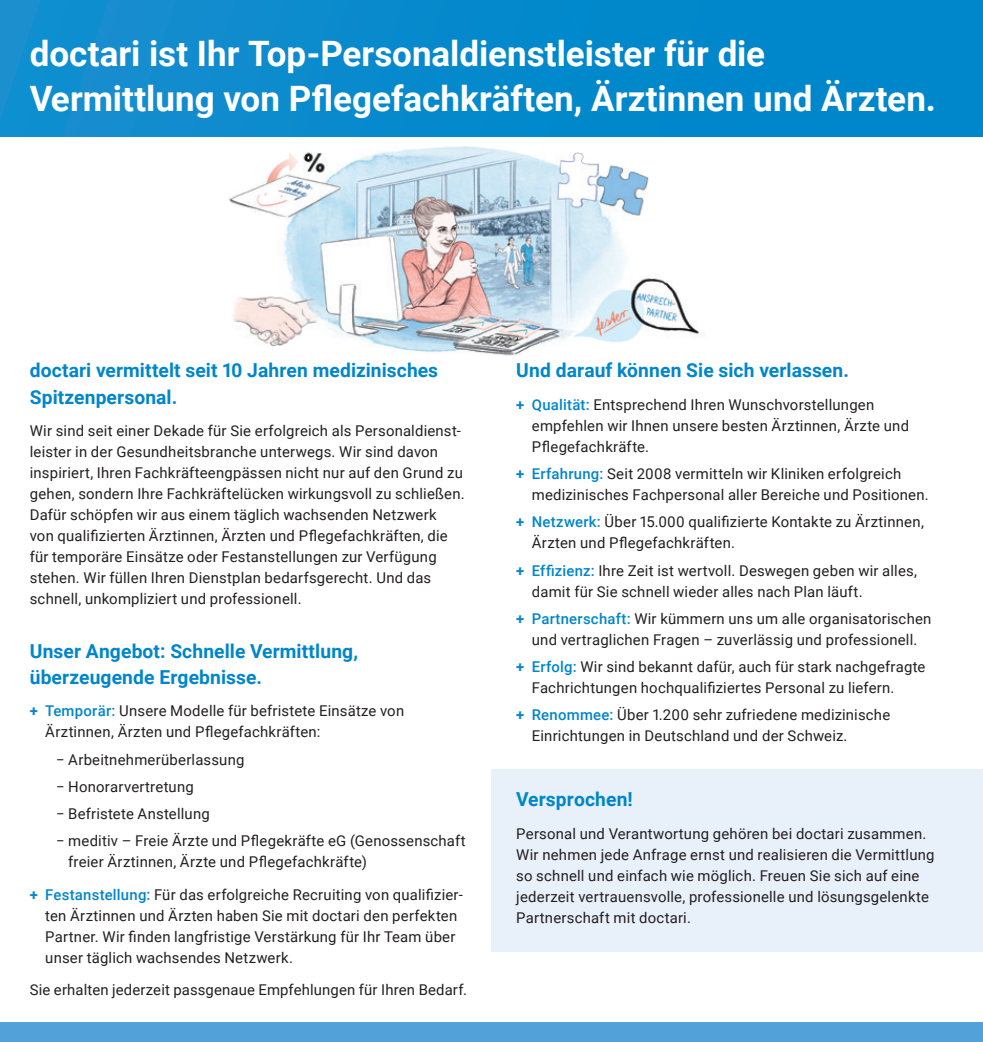
<style>
.page{position:relative;width:983px;height:1042px;background:#fff}
.page>*{position:absolute;margin:0;border:0;box-sizing:border-box;transform-origin:0 0}
.t1{font:700 35px/45.5px "Roboto";color:#fff}
.t2{font:700 19.25px/26.2px "Roboto";letter-spacing:.005em;color:#0086cb}
.t3{font:14.88px/21px "Roboto";letter-spacing:.015em;color:#231f20}
.s1{font-weight:700;color:#0086cb}
.s2{font-weight:500;color:#0086cb}
</style>
<div class="page">
<div style="left:491px;top:769px;width:491px;height:183px;background:#e8f0f9"></div>
<img style="left:202px;top:136px;width:508px;height:220px">
<div style="left:0;top:0;width:982px;height:136px;background:linear-gradient(to right,#138ecf,#0085ca)"></div>
<div style="left:0;top:1022px;width:982px;height:20px;background:#52a1d8"></div>
<h1 class="t1" style="left:30px;top:29px;width:907px">doctari ist Ihr Top-Personaldienstleister für die<br>Vermittlung von Pflegefachkräften, Ärztinnen und Ärzten.</h1>
<p class="t2" style="left:30px;top:357px;width:410px">doctari vermittelt seit 10 Jahren medizinisches<br>Spitzenpersonal.</p>
<p class="t3" style="left:30px;top:420px;width:436px">Wir sind seit einer Dekade für Sie erfolgreich als Personaldienst&shy;leister in der Gesundheitsbranche unterwegs. Wir sind davon inspiriert, Ihren Fachkräfteengpässen nicht nur auf den Grund zu gehen, sondern Ihre Fachkräftelücken wirkungsvoll zu schließen.<br>Dafür schöpfen wir aus einem täglich wachsenden Netzwerk<br>von qualifizierten Ärztinnen, Ärzten und Pflegefachkräften, die für temporäre Einsätze oder Festanstellungen zur Verfügung stehen. Wir füllen Ihren Dienstplan bedarfsgerecht. Und das schnell, unkompliziert und professionell.</p>
<p class="t2" style="left:30px;top:637px;width:330px">Unser Angebot: Schnelle Vermittlung, überzeugende Ergebnisse.</p>
<p class="t3" style="left:45px;top:700px;width:360px;text-indent:-15px"><span class="s1">+</span> <span class="s2">Temporär:</span> Unsere Modelle für befristete Einsätze von<br>Ärztinnen, Ärzten und Pflegefachkräften:</p>
<p class="t3" style="left:56px;top:745px;width:411px;line-height:27.1px">‒ Arbeitnehmerüberlassung<br>‒ Honorarvertretung<br>‒ Befristete Anstellung<br>‒ meditiv – Freie Ärzte und Pflegekräfte eG (Genossenschaft</p>
<p class="t3" style="left:30px;top:845px;width:434px;line-height:32.4px;text-indent:38px">freier Ärztinnen, Ärzte und Pflegefachkräfte)<br><span class="s1">+</span> <span class="s2">Festanstellung:</span> Für das erfolgreiche Recruiting von qualifizier-</p>
<p class="t3" style="left:45px;top:904px;width:413px">ten Ärztinnen und Ärzten haben Sie mit doctari den perfekten<br>Partner. Wir finden langfristige Verstärkung für Ihr Team über unser täglich wachsendes Netzwerk.</p>
<p class="t3" style="left:30px;top:979px;width:438px">Sie erhalten jederzeit passgenaue Empfehlungen für Ihren Bedarf.</p>
<p class="t2" style="left:516px;top:357px;width:334px">Und darauf können Sie sich verlassen.</p>
<p class="t3" style="left:531px;top:393px;width:378px;text-indent:-15px"><span class="s1">+</span> <span class="s2">Qualität:</span> Entsprechend Ihren Wunschvorstellungen empfehlen wir Ihnen unsere besten Ärztinnen, Ärzte und<br>Pflegefachkräfte.</p>
<p class="t3" style="left:531px;top:463px;width:398px;text-indent:-15px"><span class="s1">+</span> <span class="s2">Erfahrung:</span> Seit 2008 vermitteln wir Kliniken erfolgreich medizinisches Fachpersonal aller Bereiche und Positionen.</p>
<p class="t3" style="left:531px;top:511px;width:393px;text-indent:-15px"><span class="s1">+</span> <span class="s2">Netzwerk:</span> Über 15.000 qualifizierte Kontakte zu Ärztinnen,<br>Ärzten und Pflegefachkräften.</p>
<p class="t3" style="left:531px;top:559px;width:386px;text-indent:-15px"><span class="s1">+</span> <span class="s2">Effizienz:</span> Ihre Zeit ist wertvoll. Deswegen geben wir alles, damit für Sie schnell wieder alles nach Plan läuft.</p>
<p class="t3" style="left:516px;top:607px;width:416px;text-align:center"><span class="s1">+</span> <span class="s2">Partnerschaft:</span> Wir kümmern uns um alle organisatorischen und vertraglichen Fragen – zuverlässig und professionell.</p>
<p class="t3" style="left:531px;top:656px;width:395px;text-indent:-15px"><span class="s1">+</span> <span class="s2">Erfolg:</span> Wir sind bekannt dafür, auch für stark nachgefragte<br>Fachrichtungen hochqualifiziertes Personal zu liefern.</p>
<p class="t3" style="left:531px;top:704px;width:360px;text-indent:-15px"><span class="s1">+</span> <span class="s2">Renommee:</span> Über 1.200 sehr zufriedene medizinische<br>Einrichtungen in Deutschland und der Schweiz.</p>
<p class="t2" style="left:516px;top:785px;width:118px">Versprochen!</p>
<p class="t3" style="left:516px;top:822px;width:419px">Personal und Verantwortung gehören bei doctari zusammen.<br>Wir nehmen jede Anfrage ernst und realisieren die Vermittlung so schnell und einfach wie möglich. Freuen Sie sich auf eine jederzeit vertrauensvolle, professionelle und lösungsgelenkte Partnerschaft mit doctari.</p>
</div>
